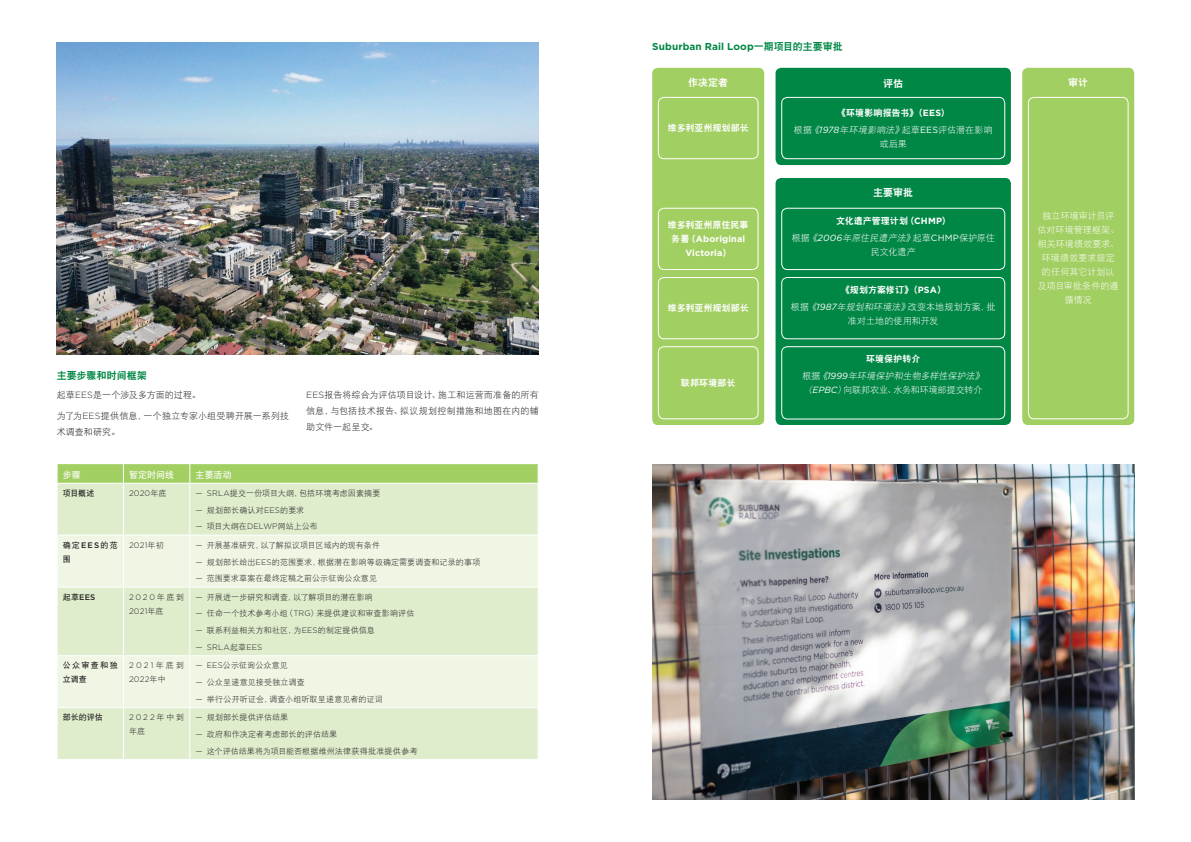
<style>
.page{position:relative;width:1191px;height:842px;background:#fff}
.page>*{position:absolute;margin:0;border:0;box-sizing:border-box;transform-origin:0 0}
.t1{font:700 10px "Gotham HTF";letter-spacing:.01em;color:#008745}
.t2{font:10px "DFP Hei W9";color:#fff}
.t3{font:10px "DFP Hei W9";color:#008745}
.t4{font:9px/14px "DFP Hei W3";letter-spacing:.005em;color:#fff;text-align:center}
.t5{font:9px/16px "DFP Hei W3";letter-spacing:.015em;color:#231f20}
.t6{font:9px "DFP Hei W9";color:#fff}
.t7{font:700 9px/14px "Gotham HTF";letter-spacing:.015em;color:#fff;text-align:center}
.t8{font:9px "DFP Hei W7";color:#fff}
.t9{font:8px "DFP Hei W3";letter-spacing:.015em;color:#231f20}
.t10{font:300 8px "Gotham HTF";letter-spacing:.025em;color:#231f20}
.t11{font:8px/14px "DFP Hei W7";letter-spacing:.025em;color:#231f20}
.t12{font:300 8px/14px "Gotham HTF";letter-spacing:.115em;color:#231f20}
.t13{font:300 8px/14px "Gotham HTF";letter-spacing:.15em;color:#231f20}
.t14{font:8px/14px "DFP Hei W7";letter-spacing:.17em;color:#231f20}
.t15{font:500 8px "Gotham HTF";color:#231f20}
.s1{font-family:"Gotham HTF";font-weight:300}
.s2{font-family:"DFP Hei W3";font-weight:400}
.s3{font-family:"Gotham HTF";font-weight:500}
.s4{font-family:"DFP Hei W7";font-weight:400}
.s5{font-family:"DFP Hei W9";font-weight:400}
.s6{font-family:"Gotham HTF";font-weight:700}
.s7{font-style:italic}
.s8{font-family:"Gotham HTF";font-style:italic}
.s9{font-family:"Gotham HTF"}
</style>
<div class="page">
<img style="left:652px;top:464px;width:482px;height:335px">
<div style="left:652px;top:68px;width:112px;height:357px;background:#a2cf62;border-radius:6px"></div>
<div style="left:775px;top:68px;width:236px;height:97px;background:#008745;border-radius:6px"></div>
<div style="left:775px;top:178px;width:236px;height:247px;background:#008745;border-radius:6px"></div>
<div style="left:1022px;top:68px;width:112px;height:357px;background:#a2cf62;border-radius:6px"></div>
<div style="left:658px;top:97px;width:100px;height:62px;border:1px solid #fff;border-radius:6px"></div>
<div style="left:1028px;top:97px;width:100px;height:322px;border:1px solid #fff;border-radius:6px"></div>
<div style="left:781px;top:97px;width:224px;height:62px;border:1px solid #fff;border-radius:6px"></div>
<div style="left:781px;top:208px;width:224px;height:62px;border:1px solid #fff;border-radius:6px"></div>
<div style="left:781px;top:277px;width:224px;height:62px;border:1px solid #fff;border-radius:6px"></div>
<div style="left:781px;top:346px;width:224px;height:73px;border:1px solid #fff;border-radius:6px"></div>
<div style="left:658px;top:277px;width:100px;height:62px;border:1px solid #fff;border-radius:6px"></div>
<div style="left:658px;top:208px;width:100px;height:62px;border:1px solid #fff;border-radius:6px"></div>
<div style="left:658px;top:346px;width:100px;height:73px;border:1px solid #fff;border-radius:6px"></div>
<div style="left:58px;top:484px;width:479px;height:275px;background:#dfedcd"></div>
<svg style="left:58px;top:536px;width:479px;height:171px;background:#e8f2db"></svg>
<hr style="left:57px;top:535px;width:66px;height:1px;background:#fff">
<hr style="left:124px;top:535px;width:65px;height:1px;background:#fff">
<hr style="left:190px;top:535px;width:347px;height:1px;background:#fff">
<hr style="left:57px;top:655px;width:66px;height:1px;background:#fff">
<hr style="left:124px;top:655px;width:65px;height:1px;background:#fff">
<hr style="left:190px;top:655px;width:347px;height:1px;background:#fff">
<hr style="left:57px;top:587px;width:66px;height:1px;background:#fff">
<hr style="left:124px;top:587px;width:65px;height:1px;background:#fff">
<hr style="left:190px;top:587px;width:347px;height:1px;background:#fff">
<svg style="left:57px;top:464px;width:481px;height:19px;background:#a4d066"></svg>
<hr style="left:123px;top:483px;width:1px;height:52px;background:#fff">
<hr style="left:123px;top:535px;width:1px;height:52px;background:#fff">
<hr style="left:123px;top:587px;width:1px;height:69px;background:#fff">
<hr style="left:123px;top:656px;width:1px;height:51px;background:#fff">
<hr style="left:123px;top:708px;width:1px;height:51px;background:#fff">
<hr style="left:189px;top:484px;width:1px;height:51px;background:#fff">
<hr style="left:189px;top:535px;width:1px;height:52px;background:#fff">
<hr style="left:189px;top:587px;width:1px;height:69px;background:#fff">
<hr style="left:189px;top:656px;width:1px;height:51px;background:#fff">
<hr style="left:189px;top:708px;width:1px;height:51px;background:#fff">
<hr style="left:57px;top:707px;width:66px;height:1px;background:#fff">
<hr style="left:123px;top:707px;width:67px;height:1px;background:#fff">
<hr style="left:190px;top:707px;width:347px;height:1px;background:#fff">
<img style="left:57px;top:43px;width:482px;height:311px">
<p class="t3" style="left:57px;top:370px;width:92px">主要步骤和时间框架</p>
<p class="t5" style="left:57px;top:386px;width:146px">起草<span class="s1">EES</span>是一个涉及多方面的过程。</p>
<p class="t5" style="left:57px;top:408px;width:234px">为了为<span class="s1">EES</span>提供信息，一个独立专家小组受聘开展一系列技术调查和研究。</p>
<p class="t5" style="left:306px;top:386px;width:234px;text-align:justify"><span class="s1">EES</span>报告将综合为评估项目设计、施工和运营而准备的所有信息，与包括技术报告、拟议规划控制措施和地图在内的辅助文件一起呈交。</p>
<p class="t8" style="left:63px;top:469px;width:19px">步骤</p>
<p class="t8" style="left:129px;top:469px;width:47px">暂定时间线</p>
<p class="t8" style="left:195px;top:469px;width:38px">主要活动</p>
<p class="t11" style="left:63px;top:486px;width:33px">项目概述</p>
<p class="t10" style="left:129px;top:489px;width:39px">2020<span class="s2">年底</span></p>
<p class="t9" style="left:195px;top:489px;width:186px"><span class="s1">— SRLA</span>提交一份项目大纲，包括环境考虑因素摘要</p>
<p class="t9" style="left:195px;top:505px;width:110px"><span class="s1">—</span> 规划部长确认对<span class="s1">EES</span>的要求</p>
<p class="t9" style="left:195px;top:522px;width:124px"><span class="s1">—</span> 项目大纲在<span class="s1">DELWP</span>网站上公布</p>
<p class="t11" style="left:63px;top:538px;width:57px">确定<span class="s3">EES</span>的范围</p>
<p class="t10" style="left:129px;top:540px;width:36px">2021<span class="s2">年初</span></p>
<p class="t9" style="left:195px;top:540px;width:186px"><span class="s1">—</span> 开展基准研究，以了解拟议项目区域内的现有条件</p>
<p class="t9" style="left:195px;top:557px;width:286px"><span class="s1">—</span> 规划部长给出<span class="s1">EES</span>的范围要求，根据潜在影响等级确定需要调查和记录的事项</p>
<p class="t9" style="left:195px;top:574px;width:183px"><span class="s1">—</span> 范围要求草案在最终定稿之前公示征询公众意见</p>
<p class="t15" style="left:63px;top:592px;width:34px"><span class="s4">起草</span>EES</p>
<p class="t12" style="left:129px;top:590px;width:57px">2020<span class="s2">年底到<br></span>2021<span class="s2">年底</span></p>
<p class="t9" style="left:195px;top:592px;width:179px"><span class="s1">—</span> 开展进一步研究和调查，以了解项目的潜在影响</p>
<p class="t9" style="left:195px;top:609px;width:220px"><span class="s1">—</span> 任命一个技术参考小组（<span class="s1">TRG</span>）来提供建议和审查影响评估</p>
<p class="t9" style="left:195px;top:626px;width:181px"><span class="s1">—</span> 联系利益相关方和社区，为<span class="s1">EES</span>的制定提供信息</p>
<p class="t10" style="left:195px;top:643px;width:68px">— SRLA<span class="s2">起草</span>EES</p>
<p class="t14" style="left:63px;top:658px;width:57px">公众审查和独立调查</p>
<p class="t13" style="left:129px;top:658px;width:57px">2021<span class="s2">年底到<br></span>2022<span class="s2">年中</span></p>
<p class="t9" style="left:195px;top:661px;width:94px"><span class="s1">— EES</span>公示征询公众意见</p>
<p class="t9" style="left:195px;top:678px;width:111px"><span class="s1">—</span> 公众呈递意见接受独立调查</p>
<p class="t9" style="left:195px;top:695px;width:189px"><span class="s1">—</span> 举行公开听证会，调查小组听取呈递意见者的证词</p>
<p class="t11" style="left:63px;top:710px;width:42px">部长的评估</p>
<p class="t10" style="left:129px;top:713px;width:57px">2022<span class="s2">年中到</span></p>
<p class="t9" style="left:129px;top:727px;width:18px">年底</p>
<p class="t9" style="left:195px;top:713px;width:94px"><span class="s1">—</span> 规划部长提供评估结果</p>
<p class="t9" style="left:195px;top:730px;width:143px"><span class="s1">—</span> 政府和作决定者考虑部长的评估结果</p>
<p class="t9" style="left:195px;top:747px;width:224px"><span class="s1">—</span> 这个评估结果将为项目能否根据维州法律获得批准提供参考</p>
<p class="t1" style="left:652px;top:40px;width:192px">Suburban Rail Loop<span class="s5">一期项目的主要审批</span></p>
<p class="t2" style="left:688px;top:77px;width:41px">作决定者</p>
<p class="t2" style="left:883px;top:78px;width:21px">评估</p>
<p class="t6" style="left:667px;top:123px;width:82px">维多利亚州规划部长</p>
<p class="t6" style="left:668px;top:220px;width:82px">维多利亚州原住民事</p>
<p class="t7" style="left:671px;top:232px;width:75px"><span class="s5">务署（</span>Aboriginal<br>Victoria<span class="s5">）</span></p>
<p class="t6" style="left:667px;top:303px;width:82px">维多利亚州规划部长</p>
<p class="t6" style="left:681px;top:378px;width:56px">联邦环境部长</p>
<p class="t6" style="left:837px;top:108px;width:114px">《环境影响报告书》（<span class="s6">EES</span>）</p>
<p class="t4" style="left:794px;top:122px;width:200px">根据<span class="s7">《</span><span class="s8">1978</span><span class="s7">年环境影响法》</span>起草<span class="s9">EES</span>评估潜在影响或后果</p>
<p class="t2" style="left:873px;top:187px;width:41px">主要审批</p>
<p class="t6" style="left:836px;top:216px;width:116px">文化遗产管理计划（<span class="s6">CHMP</span>）</p>
<p class="t4" style="left:791px;top:230px;width:205px">根据<span class="s7">《</span><span class="s8">2006</span><span class="s7">年原住民遗产法》</span>起草<span class="s9">CHMP</span>保护原住民文化遗产</p>
<p class="t6" style="left:840px;top:285px;width:106px">《规划方案修订》（<span class="s6">PSA</span>）</p>
<p class="t4" style="left:791px;top:299px;width:206px">根据<span class="s7">《</span><span class="s8">1987</span><span class="s7">年规划和环境法》</span>改变本地规划方案，批准对土地的使用和开发</p>
<p class="t6" style="left:866px;top:354px;width:56px">环境保护转介</p>
<p class="t4" style="left:802px;top:369px;width:185px;text-align:left">根据<span class="s7">《</span><span class="s8">1 9 9 9</span> <span class="s7">年环境保护和生物多样性保护法》（</span><span class="s8">EPBC</span><span class="s7">）</span>向联邦农业、水务和环境部提交转介</p>
<p class="t2" style="left:1068px;top:77px;width:22px">审计</p>
<p class="t4" style="left:1037px;top:209px;width:83px">独立环境审计员评估对环境管理框架、相关环境绩效要求、环境绩效要求规定的任何其它计划以及项目审批条件的遵循情况</p>
</div>
